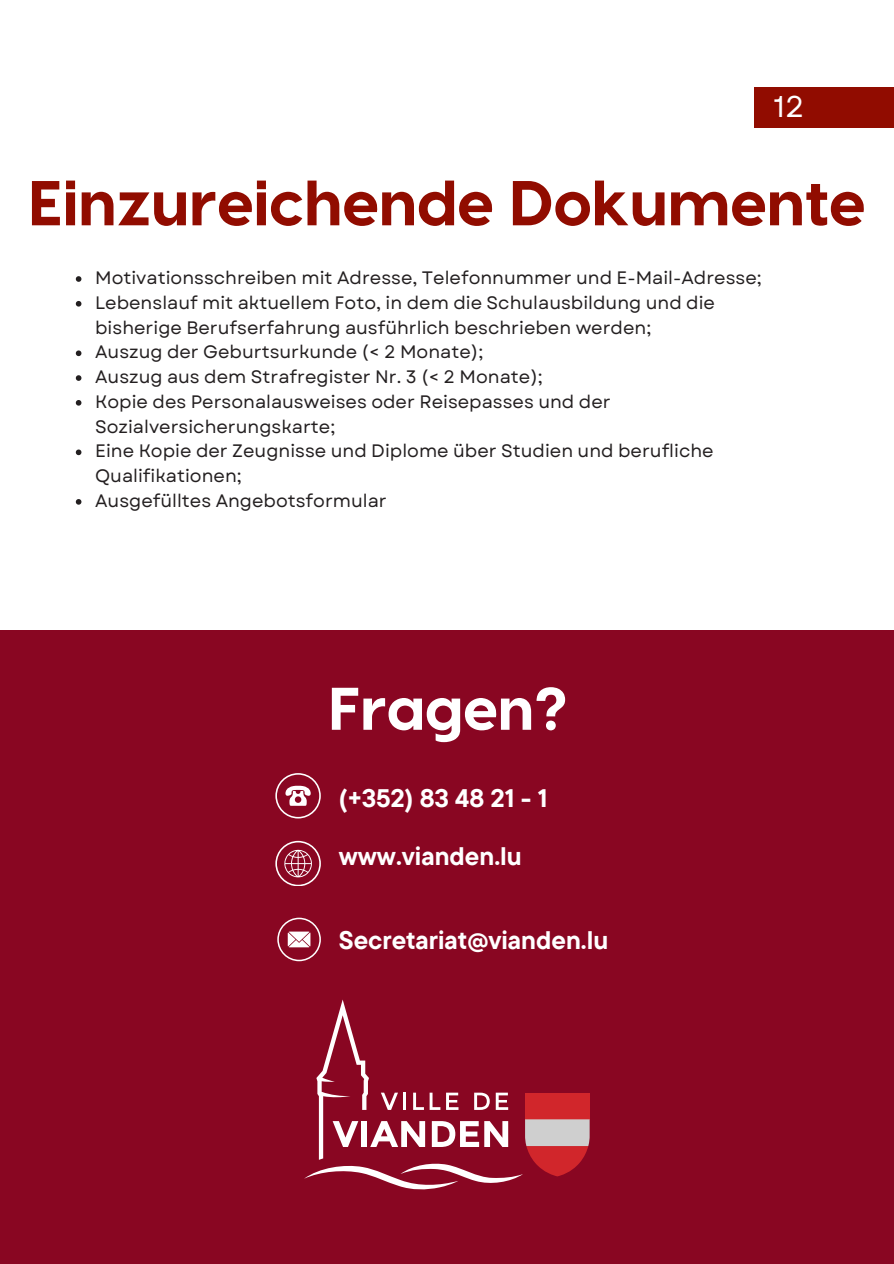
<style>
.page{position:relative;width:894px;height:1264px;background:#fff}
.page>*{position:absolute;margin:0;border:0;box-sizing:border-box;transform-origin:0 0}
.t1{font:800 63.3px "Visby CF";color:#910c00}
.t2{font:800 60px "Visby CF";color:#fff}
.t3{font:30px "Garet";color:#fff}
.t4{font:700 25.35px "TT Commons Pro";color:#fff}
.t5{font:18px/24.8px "Garet";color:#231f20}
</style>
<div class="page">
<div style="left:0;top:630px;width:893px;height:633px;background:#890622"></div>
<svg style="left:277px;top:917px;width:44px;height:44px"></svg>
<svg style="left:275px;top:773px;width:45px;height:45px"></svg>
<svg style="left:275px;top:840px;width:45px;height:45px"></svg>
<div style="left:754px;top:87px;width:139px;height:40px;background:#910c00"></div>
<svg style="left:304px;top:999px;width:285px;height:190px"></svg>
<svg style="left:76px;top:276px;width:5px;height:6px"></svg>
<svg style="left:76px;top:301px;width:5px;height:5px"></svg>
<svg style="left:76px;top:350px;width:5px;height:6px"></svg>
<svg style="left:76px;top:375px;width:5px;height:6px"></svg>
<svg style="left:76px;top:400px;width:5px;height:5px"></svg>
<svg style="left:76px;top:449px;width:5px;height:6px"></svg>
<svg style="left:76px;top:499px;width:5px;height:5px"></svg>
<h2 class="t3" style="left:773px;top:85px;width:32px">12</h2>
<p class="t1" style="left:28px;top:161px;width:838px">Einzureichende Dokumente</p>
<h1 class="t5" style="left:95px;top:265px;width:668px">Motivationsschreiben mit Adresse, Telefonnummer und E-Mail-Adresse;</h1>
<p class="t5" style="left:95px;top:290px;width:621px">Lebenslauf mit aktuellem Foto, in dem die Schulausbildung und die bisherige Berufserfahrung ausführlich beschrieben werden;</p>
<p class="t5" style="left:95px;top:340px;width:389px">Auszug der Geburtsurkunde (&lt; 2 Monate);</p>
<p class="t5" style="left:95px;top:364px;width:449px">Auszug aus dem Strafregister Nr. 3 (&lt; 2 Monate);</p>
<p class="t5" style="left:95px;top:389px;width:517px">Kopie des Personalausweises oder Reisepasses und der<br>Sozialversicherungskarte;</p>
<p class="t5" style="left:95px;top:439px;width:620px">Eine Kopie der Zeugnisse und Diplome über Studien und berufliche<br>Qualifikationen;</p>
<p class="t5" style="left:95px;top:488px;width:293px">Ausgefülltes Angebotsformular</p>
<p class="t2" style="left:328px;top:669px;width:241px">Fragen?</p>
<p class="t4" style="left:339px;top:781px;width:210px">(+352) 83 48 21 - 1</p>
<h1 class="t4" style="left:339px;top:840px;width:184px">www.vianden.lu</h1>
<p class="t4" style="left:339px;top:923px;width:271px">Secretariat@vianden.lu</p>
</div>
